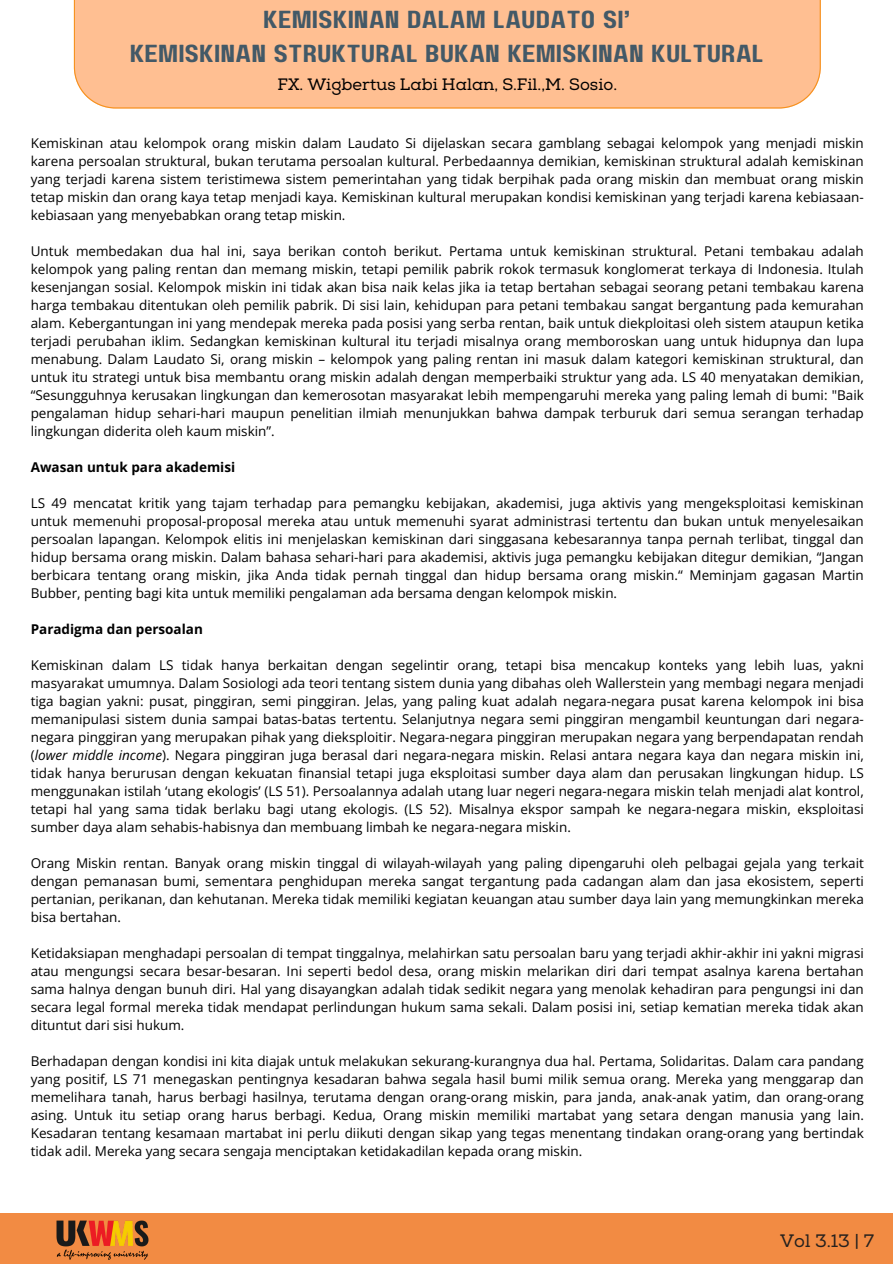
<style>
.page{position:relative;width:893px;height:1264px;background:#fff}
.page>*{position:absolute;margin:0;border:0;box-sizing:border-box;transform-origin:0 0}
.t1{font:24.6px/33.8px "Paalalabas Display Wide BETA";color:#435967;text-align:center}
.t2{font:18px "Nexa Slab";color:#26211e}
.t3{font:16.5px "Nexa Slab";color:#000}
.t4{font:13.5px/18px "Open Sans";color:#000;text-align:justify}
.t5{font:700 13.5px "Open Sans";color:#000}
.s1{font-style:italic}
</style>
<div class="page">
<div style="left:0;top:1213px;width:892px;height:50px;background:#f28b43"></div>
<img style="left:56px;top:1220px;width:93px;height:40px">
<div style="left:74px;top:0;width:746px;height:108px;background:#ffbf92"></div>
<p class="t1" style="left:130px;top:4px;width:635px">KEMISKINAN DALAM LAUDATO SI’<br>KEMISKINAN STRUKTURAL BUKAN KEMISKINAN KULTURAL</p>
<p class="t3" style="left:277px;top:74px;width:341px">FX. Wigbertus Labi Halan, S.Fil.,M. Sosio.</p>
<h1 class="t4" style="left:31px;top:134px;width:834px">Kemiskinan atau kelompok orang miskin dalam Laudato Si dijelaskan secara gamblang sebagai kelompok yang menjadi miskin karena persoalan struktural, bukan terutama persoalan kultural. Perbedaannya demikian, kemiskinan struktural adalah kemiskinan yang terjadi karena sistem teristimewa sistem pemerintahan yang tidak berpihak pada orang miskin dan membuat orang miskin tetap miskin dan orang kaya tetap menjadi kaya. Kemiskinan kultural merupakan kondisi kemiskinan yang terjadi karena kebiasaan&shy;kebiasaan yang menyebabkan orang tetap miskin.</h1>
<h2 class="t4" style="left:31px;top:242px;width:834px">Untuk membedakan dua hal ini, saya berikan contoh berikut. Pertama untuk kemiskinan struktural. Petani tembakau adalah kelompok yang paling rentan dan memang miskin, tetapi pemilik pabrik rokok termasuk konglomerat terkaya di Indonesia. Itulah kesenjangan sosial. Kelompok miskin ini tidak akan bisa naik kelas jika ia tetap bertahan sebagai seorang petani tembakau karena harga tembakau ditentukan oleh pemilik pabrik. Di sisi lain, kehidupan para petani tembakau sangat bergantung pada kemurahan alam. Kebergantungan ini yang mendepak mereka pada posisi yang serba rentan, baik untuk diekploitasi oleh sistem ataupun ketika terjadi perubahan iklim. Sedangkan kemiskinan kultural itu terjadi misalnya orang memboroskan uang untuk hidupnya dan lupa menabung. Dalam Laudato Si, orang miskin – kelompok yang paling rentan ini masuk dalam kategori kemiskinan struktural, dan untuk itu strategi untuk bisa membantu orang miskin adalah dengan memperbaiki struktur yang ada. LS 40 menyatakan demikian, “Sesungguhnya kerusakan lingkungan dan kemerosotan masyarakat lebih mempengaruhi mereka yang paling lemah di bumi: "Baik pengalaman hidup sehari-hari maupun penelitian ilmiah menunjukkan bahwa dampak terburuk dari semua serangan terhadap lingkungan diderita oleh kaum miskin”.</h2>
<p class="t5" style="left:31px;top:457px;width:206px">Awasan untuk para akademisi</p>
<p class="t4" style="left:31px;top:494px;width:834px">LS 49 mencatat kritik yang tajam terhadap para pemangku kebijakan, akademisi, juga aktivis yang mengeksploitasi kemiskinan untuk memenuhi proposal-proposal mereka atau untuk memenuhi syarat administrasi tertentu dan bukan untuk menyelesaikan persoalan lapangan. Kelompok elitis ini menjelaskan kemiskinan dari singgasana kebesarannya tanpa pernah terlibat, tinggal dan hidup bersama orang miskin. Dalam bahasa sehari-hari para akademisi, aktivis juga pemangku kebijakan ditegur demikian, “Jangan berbicara tentang orang miskin, jika Anda tidak pernah tinggal dan hidup bersama orang miskin.“ Meminjam gagasan Martin Bubber, penting bagi kita untuk memiliki pengalaman ada bersama dengan kelompok miskin.</p>
<h3 class="t5" style="left:31px;top:619px;width:174px">Paradigma dan persoalan</h3>
<p class="t4" style="left:31px;top:656px;width:834px">Kemiskinan dalam LS tidak hanya berkaitan dengan segelintir orang, tetapi bisa mencakup konteks yang lebih luas, yakni masyarakat umumnya. Dalam Sosiologi ada teori tentang sistem dunia yang dibahas oleh Wallerstein yang membagi negara menjadi tiga bagian yakni: pusat, pinggiran, semi pinggiran. Jelas, yang paling kuat adalah negara-negara pusat karena kelompok ini bisa memanipulasi sistem dunia sampai batas-batas tertentu. Selanjutnya negara semi pinggiran mengambil keuntungan dari negara&shy;negara pinggiran yang merupakan pihak yang dieksploitir. Negara-negara pinggiran merupakan negara yang berpendapatan rendah (<span class="s1">lower middle income</span>). Negara pinggiran juga berasal dari negara-negara miskin. Relasi antara negara kaya dan negara miskin ini, tidak hanya berurusan dengan kekuatan finansial tetapi juga eksploitasi sumber daya alam dan perusakan lingkungan hidup. LS menggunakan istilah ‘utang ekologis’ (LS 51). Persoalannya adalah utang luar negeri negara-negara miskin telah menjadi alat kontrol, tetapi hal yang sama tidak berlaku bagi utang ekologis. (LS 52). Misalnya ekspor sampah ke negara-negara miskin, eksploitasi sumber daya alam sehabis-habisnya dan membuang limbah ke negara-negara miskin.</p>
<h3 class="t4" style="left:31px;top:854px;width:834px">Orang Miskin rentan. Banyak orang miskin tinggal di wilayah-wilayah yang paling dipengaruhi oleh pelbagai gejala yang terkait dengan pemanasan bumi, sementara penghidupan mereka sangat tergantung pada cadangan alam dan jasa ekosistem, seperti pertanian, perikanan, dan kehutanan. Mereka tidak memiliki kegiatan keuangan atau sumber daya lain yang memungkinkan mereka bisa bertahan.</h3>
<p class="t4" style="left:31px;top:944px;width:834px">Ketidaksiapan menghadapi persoalan di tempat tinggalnya, melahirkan satu persoalan baru yang terjadi akhir-akhir ini yakni migrasi atau mengungsi secara besar-besaran. Ini seperti bedol desa, orang miskin melarikan diri dari tempat asalnya karena bertahan sama halnya dengan bunuh diri. Hal yang disayangkan adalah tidak sedikit negara yang menolak kehadiran para pengungsi ini dan secara legal formal mereka tidak mendapat perlindungan hukum sama sekali. Dalam posisi ini, setiap kematian mereka tidak akan dituntut dari sisi hukum.</p>
<p class="t4" style="left:31px;top:1052px;width:834px">Berhadapan dengan kondisi ini kita diajak untuk melakukan sekurang-kurangnya dua hal. Pertama, Solidaritas. Dalam cara pandang yang positif, LS 71 menegaskan pentingnya kesadaran bahwa segala hasil bumi milik semua orang. Mereka yang menggarap dan memelihara tanah, harus berbagi hasilnya, terutama dengan orang-orang miskin, para janda, anak-anak yatim, dan orang-orang asing. Untuk itu setiap orang harus berbagi. Kedua, Orang miskin memiliki martabat yang setara dengan manusia yang lain.<br>Kesadaran tentang kesamaan martabat ini perlu diikuti dengan sikap yang tegas menentang tindakan orang-orang yang bertindak tidak adil. Mereka yang secara sengaja menciptakan ketidakadilan kepada orang miskin.</p>
<h2 class="t2" style="left:780px;top:1230px;width:95px">Vol 3.13 | 7</h2>
</div>
